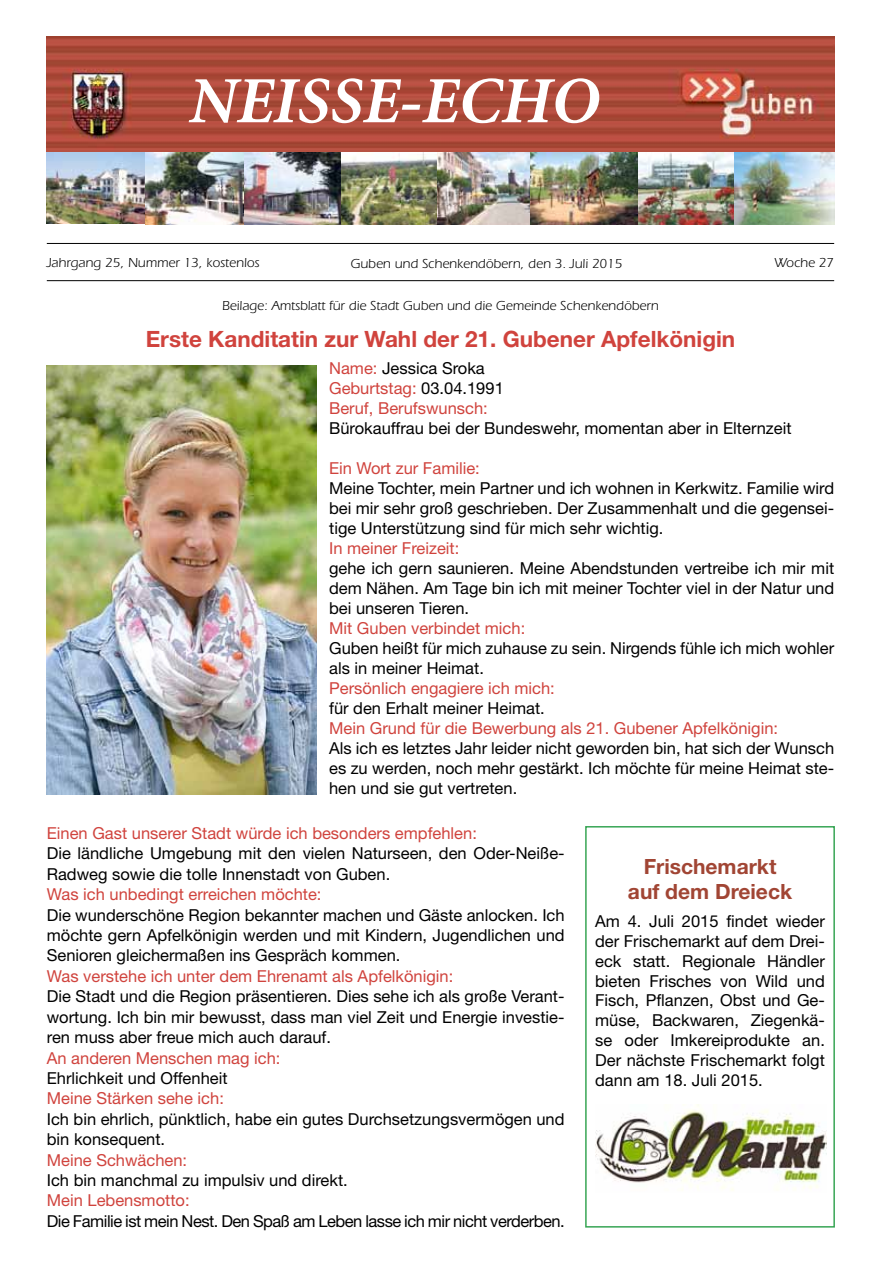
<style>
.page{position:relative;width:881px;height:1263px;background:#fff}
.page>*{position:absolute;margin:0;border:0;box-sizing:border-box;transform-origin:0 0}
.t1{font:66px "Minion Bold Italic Os F";color:#fff}
.t2{font:700 22.5px "Helvetica Neue LT";color:#d0433d}
.t3{font:700 21px/25.2px "Helvetica Neue LT";color:#a14534;text-align:center}
.t4{font:16.5px/19.8px "Helvetica Neue LT";color:#000;text-align:justify}
.t5{font:16.5px/20.1px "Helvetica Neue LT";color:#d0433d}
.t6{font:16.5px "Helvetica Neue LT";letter-spacing:-.03em;color:#000}
.t7{font:13.5px "Itc Eras";color:#000}
.s1{color:#000}
</style>
<div class="page">
<hr style="left:47px;top:243px;width:786px;height:1px;background:#000">
<hr style="left:47px;top:280px;width:786px;height:1px;background:#000">
<img style="left:47px;top:36px;width:786px;height:117px">
<img style="left:47px;top:153px;width:786px;height:72px">
<img style="left:595px;top:1104px;width:231px;height:87px">
<div style="left:585px;top:826px;width:249px;height:401px;border:2px solid #38a555"></div>
<img style="left:47px;top:366px;width:269px;height:428px">
<h1 class="t1" style="left:189px;top:68px;width:412px">NEISSE-ECHO</h1>
<p class="t7" style="left:47px;top:255px;width:214px">Jahrgang 25, Nummer 13, kostenlos</p>
<p class="t7" style="left:350px;top:256px;width:273px">Guben und Schenkendöbern, den 3. Juli 2015</p>
<p class="t7" style="left:222px;top:298px;width:438px">Beilage: Amtsblatt für die Stadt Guben und die Gemeinde Schenkendöbern</p>
<p class="t7" style="left:774px;top:255px;width:61px">Woche 27</p>
<h2 class="t2" style="left:146px;top:325px;width:591px">Erste Kanditatin zur Wahl der 21. Gubener Apfelkönigin</h2>
<p class="t5" style="left:329px;top:357px;width:176px">Name: <span class="s1">Jessica Sroka<br></span>Geburtstag: <span class="s1">03.04.1991<br></span>Beruf, Berufswunsch:</p>
<p class="t4" style="left:329px;top:418px;width:464px">Bürokauffrau bei der Bundeswehr, momentan aber in Elternzeit</p>
<p class="t5" style="left:329px;top:458px;width:152px">Ein Wort zur Familie:</p>
<p class="t4" style="left:329px;top:478px;width:506px">Meine Tochter, mein Partner und ich wohnen in Kerkwitz. Familie wird bei mir sehr groß geschrieben. Der Zusammenhalt und die gegensei&shy;tige Unterstützung sind für mich sehr wichtig.</p>
<p class="t5" style="left:329px;top:538px;width:132px">In meiner Freizeit:</p>
<p class="t4" style="left:329px;top:558px;width:506px">gehe ich gern saunieren. Meine Abendstunden vertreibe ich mir mit dem Nähen. Am Tage bin ich mit meiner Tochter viel in der Natur und bei unseren Tieren.</p>
<p class="t5" style="left:329px;top:618px;width:197px">Mit Guben verbindet mich:</p>
<p class="t4" style="left:329px;top:638px;width:506px">Guben heißt für mich zuhause zu sein. Nirgends fühle ich mich wohler als in meiner Heimat.</p>
<p class="t5" style="left:329px;top:678px;width:227px">Persönlich engagiere ich mich:</p>
<p class="t4" style="left:329px;top:698px;width:217px">für den Erhalt meiner Heimat.</p>
<p class="t5" style="left:329px;top:718px;width:450px">Mein Grund für die Bewerbung als 21. Gubener Apfelkönigin:</p>
<p class="t4" style="left:329px;top:738px;width:506px">Als ich es letztes Jahr leider nicht geworden bin, hat sich der Wunsch es zu werden, noch mehr gestärkt. Ich möchte für meine Heimat ste&shy;hen und sie gut vertreten.</p>
<p class="t5" style="left:47px;top:823px;width:431px">Einen Gast unserer Stadt würde ich besonders empfehlen:</p>
<p class="t4" style="left:47px;top:843px;width:519px;line-height:20.4px">Die ländliche Umgebung mit den vielen Naturseen, den Oder-Neiße-<br>Radweg sowie die tolle Innenstadt von Guben.</p>
<p class="t5" style="left:47px;top:884px;width:276px">Was ich unbedingt erreichen möchte:</p>
<p class="t4" style="left:47px;top:904px;width:519px;line-height:20.4px">Die wunderschöne Region bekannter machen und Gäste anlocken. Ich möchte gern Apfelkönigin werden und mit Kindern, Jugendlichen und Senioren gleichermaßen ins Gespräch kommen.</p>
<p class="t5" style="left:47px;top:966px;width:408px">Was verstehe ich unter dem Ehrenamt als Apfelkönigin:</p>
<p class="t4" style="left:47px;top:986px;width:519px;line-height:20.4px">Die Stadt und die Region präsentieren. Dies sehe ich als große Verant&shy;wortung. Ich bin mir bewusst, dass man viel Zeit und Energie investie&shy;ren muss aber freue mich auch darauf.</p>
<p class="t5" style="left:47px;top:1047px;width:235px">An anderen Menschen mag ich:</p>
<p class="t4" style="left:47px;top:1068px;width:182px">Ehrlichkeit und Offenheit</p>
<p class="t5" style="left:47px;top:1088px;width:178px">Meine Stärken sehe ich:</p>
<p class="t4" style="left:47px;top:1108px;width:519px;line-height:20.4px">Ich bin ehrlich, pünktlich, habe ein gutes Durchsetzungsvermögen und bin konsequent.</p>
<p class="t5" style="left:47px;top:1149px;width:142px">Meine Schwächen:</p>
<p class="t4" style="left:47px;top:1170px;width:302px">Ich bin manchmal zu impulsiv und direkt.</p>
<p class="t5" style="left:47px;top:1190px;width:144px">Mein Lebensmotto:</p>
<p class="t6" style="left:47px;top:1211px;width:519px">Die Familie ist mein Nest. Den Spaß am Leben lasse ich mir nicht verderben.</p>
<p class="t3" style="left:627px;top:853px;width:166px">Frischemarkt auf dem Dreieck</p>
<p class="t4" style="left:595px;top:911px;width:231px">Am 4. Juli 2015 findet wieder der Frischemarkt auf dem Drei&shy;eck statt. Regionale Händler bieten Frisches von Wild und Fisch, Pflanzen, Obst und Ge&shy;müse, Backwaren, Ziegenkä&shy;se oder Imkereiprodukte an.<br>Der nächste Frischemarkt folgt dann am 18. Juli 2015.</p>
</div>
